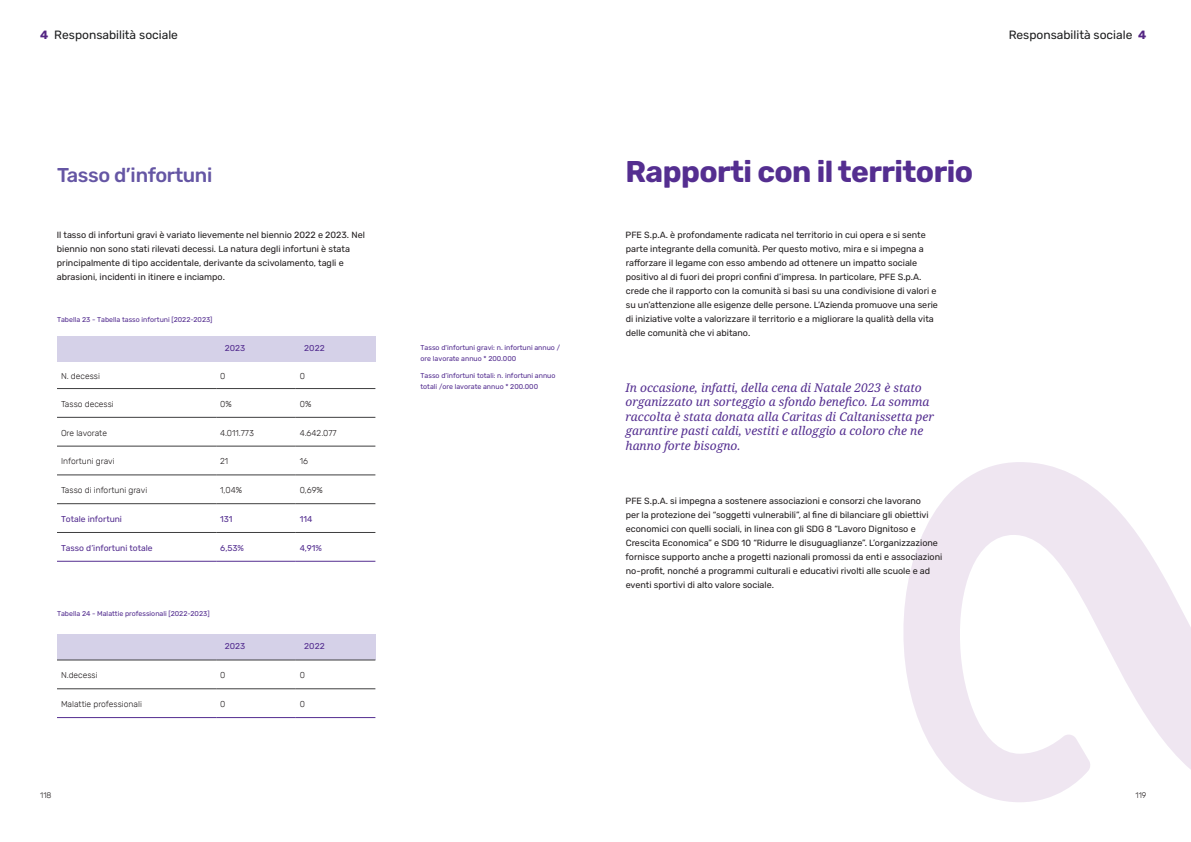
<style>
.page{position:relative;width:1191px;height:842px;background:#fff}
.page>*{position:absolute;margin:0;border:0;box-sizing:border-box;transform-origin:0 0}
.t1{font:700 30px "Rubik";letter-spacing:-.02em;color:#542e90}
.t2{font:500 20px "Rubik";letter-spacing:-.02em;color:#6556a4}
.t3{font:italic 12px/14.4px "Noto Serif";color:#542e90}
.t4{font:12px "Rubik Regular 2";color:#1d1e1f}
.t5{font:9px/14px "Rubik Regular 2";color:#231f20}
.t6{font:300 8.5px "Rubik";color:#231f20}
.t7{font:8.5px "Rubik Regular 2";color:#542e90}
.t8{font:8.5px "Rubik";color:#542e90}
.t9{font:300 8px "Rubik";color:#231f20}
.t10{font:7px/11px "Rubik";color:#542e90}
.s1{font-family:"Rubik";font-weight:700;color:#542683}
.s2{font-family:"Rubik"}
.s3{font-family:"Noto Serif Italic 2";font-style:normal}
</style>
<div class="page">
<svg style="left:903px;top:462px;width:288px;height:340px"></svg>
<hr style="left:57px;top:417px;width:159px;height:1px;background:#3e3e3f">
<hr style="left:216px;top:417px;width:80px;height:1px;background:#3e3e3f">
<hr style="left:296px;top:417px;width:79px;height:1px;background:#3e3e3f">
<hr style="left:57px;top:446px;width:159px;height:1px;background:#3e3e3f">
<hr style="left:216px;top:446px;width:80px;height:1px;background:#3e3e3f">
<hr style="left:296px;top:446px;width:79px;height:1px;background:#3e3e3f">
<hr style="left:57px;top:475px;width:159px;height:1px;background:#3e3e3f">
<hr style="left:216px;top:475px;width:80px;height:1px;background:#3e3e3f">
<hr style="left:296px;top:475px;width:79px;height:1px;background:#3e3e3f">
<hr style="left:57px;top:503px;width:159px;height:1px;background:#3e3e3f">
<hr style="left:216px;top:503px;width:80px;height:1px;background:#3e3e3f">
<hr style="left:296px;top:503px;width:79px;height:1px;background:#3e3e3f">
<hr style="left:57px;top:561px;width:159px;height:1px;background:#542e90">
<hr style="left:216px;top:561px;width:80px;height:1px;background:#542e90">
<hr style="left:296px;top:561px;width:79px;height:1px;background:#542e90">
<hr style="left:57px;top:388px;width:159px;height:1px;background:#3e3e3f">
<hr style="left:216px;top:388px;width:80px;height:1px;background:#3e3e3f">
<hr style="left:296px;top:388px;width:79px;height:1px;background:#3e3e3f">
<hr style="left:57px;top:532px;width:159px;height:1px;background:#3e3e3f">
<hr style="left:216px;top:532px;width:80px;height:1px;background:#3e3e3f">
<hr style="left:296px;top:532px;width:79px;height:1px;background:#3e3e3f">
<hr style="left:57px;top:717px;width:159px;height:1px;background:#542e90">
<hr style="left:216px;top:717px;width:80px;height:1px;background:#542e90">
<hr style="left:296px;top:717px;width:79px;height:1px;background:#542e90">
<hr style="left:57px;top:689px;width:159px;height:1px;background:#3e3e3f">
<hr style="left:216px;top:689px;width:80px;height:1px;background:#3e3e3f">
<hr style="left:296px;top:689px;width:79px;height:1px;background:#3e3e3f">
<div style="left:57px;top:336px;width:159px;height:26px;background:#d5d1e8"></div>
<div style="left:216px;top:336px;width:80px;height:26px;background:#d5d1e8"></div>
<div style="left:296px;top:336px;width:79px;height:26px;background:#d5d1e8"></div>
<div style="left:57px;top:634px;width:159px;height:26px;background:#d5d1e8"></div>
<div style="left:216px;top:634px;width:80px;height:26px;background:#d5d1e8"></div>
<div style="left:296px;top:634px;width:79px;height:26px;background:#d5d1e8"></div>
<hr style="left:57px;top:660px;width:159px;height:1px;background:#3e3e3f">
<hr style="left:216px;top:660px;width:80px;height:1px;background:#3e3e3f">
<hr style="left:296px;top:660px;width:79px;height:1px;background:#3e3e3f">
<h3 class="t4" style="left:40px;top:28px;width:139px"><span class="s1">4</span> Responsabilità sociale</h3>
<h3 class="t4" style="left:1008px;top:28px;width:139px">Responsabilità sociale <span class="s1">4</span></h3>
<h4 class="t2" style="left:57px;top:164px;width:157px">Tasso d’infortuni</h4>
<p class="t5" style="left:57px;top:228px;width:309px">Il tasso di infortuni gravi è variato lievemente nel biennio 2022 e 2023. Nel biennio non sono stati rilevati decessi. La natura degli infortuni è stata principalmente di tipo accidentale, derivante da scivolamento, tagli e abrasioni, incidenti in itinere e inciampo.</p>
<p class="t10" style="left:57px;top:314px;width:157px">Tabella 23 - Tabella tasso infortuni [2022-2023]</p>
<p class="t7" style="left:225px;top:343px;width:22px">2023</p>
<p class="t7" style="left:304px;top:343px;width:22px">2022</p>
<p class="t6" style="left:61px;top:371px;width:40px">N. decessi</p>
<p class="t6" style="left:220px;top:371px;width:7px">0</p>
<p class="t6" style="left:300px;top:371px;width:7px">0</p>
<p class="t6" style="left:61px;top:399px;width:54px">Tasso decessi</p>
<p class="t6" style="left:220px;top:399px;width:13px">0%</p>
<p class="t6" style="left:300px;top:399px;width:13px">0%</p>
<p class="t6" style="left:61px;top:428px;width:47px">Ore lavorate</p>
<p class="t6" style="left:220px;top:428px;width:35px">4.011.773</p>
<p class="t6" style="left:300px;top:428px;width:38px">4.642.077</p>
<p class="t6" style="left:61px;top:457px;width:55px">Infortuni gravi</p>
<p class="t6" style="left:220px;top:457px;width:10px">21</p>
<p class="t6" style="left:300px;top:457px;width:10px">16</p>
<p class="t6" style="left:61px;top:486px;width:88px">Tasso di infortuni gravi</p>
<p class="t6" style="left:220px;top:486px;width:23px">1,04%</p>
<p class="t6" style="left:300px;top:486px;width:25px">0,69%</p>
<p class="t7" style="left:61px;top:514px;width:62px">Totale infortuni</p>
<p class="t7" style="left:220px;top:514px;width:14px">131</p>
<p class="t7" style="left:300px;top:514px;width:14px">114</p>
<p class="t8" style="left:61px;top:543px;width:93px">Tasso d’infortuni totale</p>
<p class="t7" style="left:220px;top:543px;width:25px">6,53%</p>
<p class="t7" style="left:300px;top:543px;width:24px">4,91%</p>
<p class="t10" style="left:57px;top:608px;width:154px">Tabella 24 - Malattie professionali [2022-2023]</p>
<p class="t7" style="left:225px;top:641px;width:22px">2023</p>
<p class="t7" style="left:304px;top:641px;width:22px">2022</p>
<p class="t6" style="left:61px;top:671px;width:38px">N.decessi</p>
<p class="t6" style="left:220px;top:671px;width:7px">0</p>
<p class="t6" style="left:300px;top:671px;width:7px">0</p>
<p class="t6" style="left:61px;top:699px;width:82px">Malattie professionali</p>
<p class="t6" style="left:220px;top:699px;width:7px">0</p>
<p class="t6" style="left:300px;top:699px;width:7px">0</p>
<p class="t10" style="left:420px;top:342px;width:141px">Tasso d'infortuni gravi: n. infortuni annuo / ore lavorate annuo * 200.000</p>
<p class="t10" style="left:420px;top:370px;width:136px">Tasso d’infortuni totali: n. infortuni annuo totali /ore lavorate annuo * 200.000</p>
<h3 class="t1" style="left:625px;top:155px;width:349px">Rapporti con il territorio</h3>
<p class="t5" style="left:625px;top:228px;width:314px">PFE S.p.A. è profondamente radicata nel territorio in cui opera e si sente parte integrante della comunità. Per questo motivo, mira e si impegna a <span class="s2">rafforzare il legame con esso ambendo ad ottenere un impatto sociale positivo al di fuori dei propri confini d’impresa. In particolare, PFE S.p.A. </span>crede che il rapporto con la comunità si basi su una condivisione di valori e <span class="s2">su un’attenzione alle esigenze delle persone. L’Azienda promuove una serie </span>di iniziative volte a valorizzare il territorio e a migliorare la qualità della vita delle comunità che vi abitano.</p>
<p class="t3" style="left:625px;top:381px;width:310px">In occasione, infatti, della cena di Natale 2023 è stato <span class="s3">organizzato un sorteggio a sfondo benefico. La somma </span>raccolta è stata donata alla Caritas di Caltanissetta per garantire pasti caldi, vestiti e alloggio a coloro che ne hanno forte bisogno.</p>
<p class="t5" style="left:625px;top:494px;width:318px">PFE S.p.A. si impegna a sostenere associazioni e consorzi che lavorano<br><span class="s2">per la protezione dei “soggetti vulnerabili”, al fine di bilanciare gli obiettivi </span>economici con quelli sociali, in linea con gli SDG 8 “Lavoro Dignitoso e <span class="s2">Crescita Economica” e SDG 10 “Ridurre le disuguaglianze”. L’organizzazione </span>fornisce supporto anche a progetti nazionali promossi da enti e associazioni <span class="s2">no-profit, nonché a programmi culturali e educativi rivolti alle scuole e ad </span>eventi sportivi di alto valore sociale.</p>
<p class="t9" style="left:40px;top:791px;width:13px">118</p>
<p class="t9" style="left:1135px;top:791px;width:12px">119</p>
</div>
